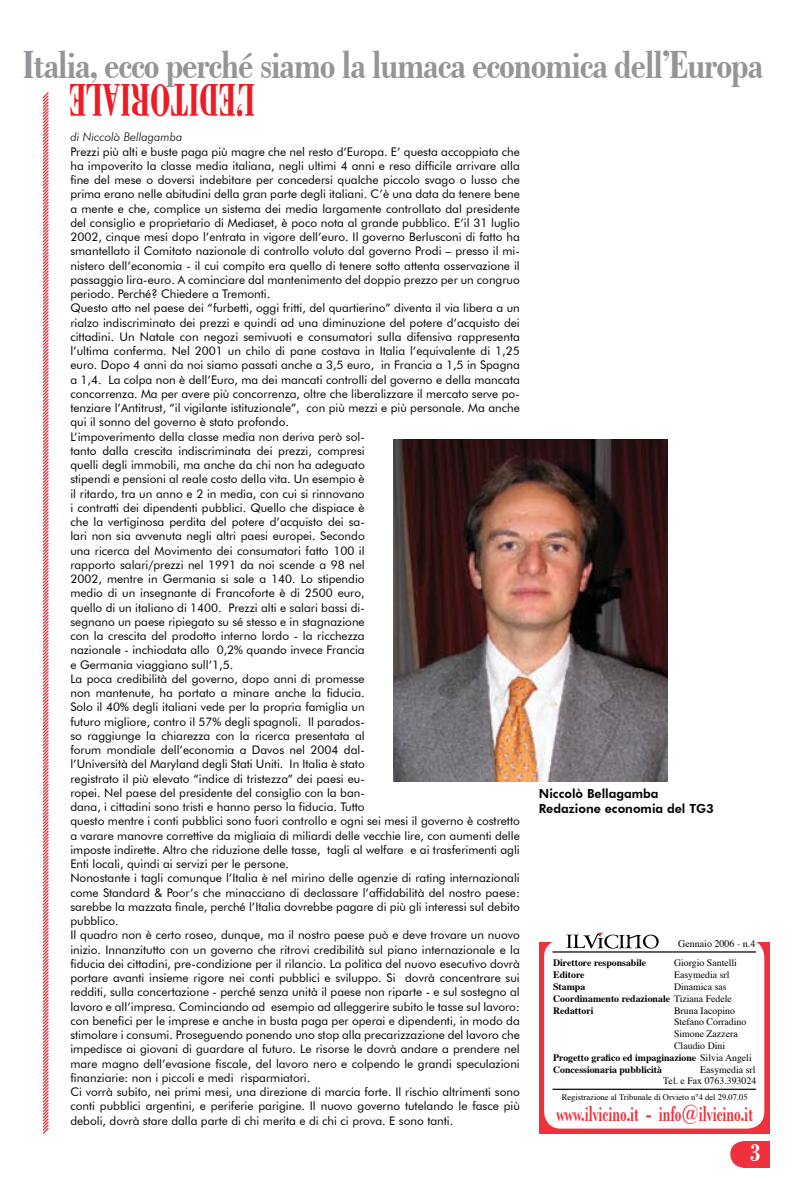
<style>
.page{position:relative;width:812px;height:1180px;background:#fff}
.page>*{position:absolute;margin:0;border:0;box-sizing:border-box;transform-origin:0 0}
.t1{font:700 condensed 48.25px "Bodoni BT";color:#ed1c24;scale:.77 1}
.t2{font:700 condensed 41.25px "Bodoni BT";letter-spacing:-.025em;color:#939598}
.t3{font:700 condensed 26.25px "Bodoni BT";color:#fff}
.t4{font:700 condensed 22.75px "Bodoni BT";color:#ee313c;scale:.77 1}
.t5{font:800 12.5px/15px "Futura BT";color:#000}
.t6{font:11.88px/14.2px "Futura BT";color:#000}
.t7{font:italic 300 11.88px "Futura BT";color:#000}
.t8{font:10px "Times";color:#000}
.t9{font:700 9.88px/11.8px "Times";color:#000}
.t10{font:9.88px/11.8px "Times";color:#000;text-align:right}
.t11{font:8.5px "Times";color:#000}
.s1{font-weight:400}
</style>
<div class="page">
<div style="left:539px;top:943px;width:230px;height:191px;background:#ee313c"></div>
<div style="left:544px;top:940px;width:220px;height:189px;background:#fff;border-radius:17px"></div>
<hr style="left:552px;top:1089px;width:203px;height:1px;background:#000">
<hr style="left:552px;top:951px;width:203px;height:2px;background:#000">
<svg style="left:566px;top:933px;width:92px;height:16px"></svg>
<svg style="left:42px;top:92px;width:7px;height:1042px"></svg>
<img style="left:393px;top:439px;width:275px;height:342px">
<svg style="left:730px;top:1141px;width:13px;height:27px"></svg>
<div style="left:743px;top:1141px;width:26px;height:27px;background:#ee313c"></div>
<h2 class="t2" style="left:22px;top:40px;width:742px">Italia, ecco perché siamo la lumaca economica dell’Europa</h2>
<h1 class="t1" style="left:255px;top:129px;width:243px;rotate:-180deg">L’EDITORIALE</h1>
<p class="t7" style="left:70px;top:130px;width:114px">di Niccolò Bellagamba</p>
<p class="t6" style="left:70px;top:144px;width:451px">Prezzi più alti e buste paga più magre che nel resto d’Europa. E’ questa accoppiata che ha impoverito la classe media italiana, negli ultimi 4 anni e reso difficile arrivare alla fine del mese o doversi indebitare per concedersi qualche piccolo svago o lusso che prima erano nelle abitudini della gran parte degli italiani. C’è una data da tenere bene a mente e che, complice un sistema dei media largamente controllato dal presidente del consiglio e proprietario di Mediaset, è poco nota al grande pubblico. E’il 31 luglio 2002, cinque mesi dopo l’entrata in vigore dell’euro. Il governo Berlusconi di fatto ha smantellato il Comitato nazionale di controllo voluto dal governo Prodi – presso il mi&shy;nistero dell’economia - il cui compito era quello di tenere sotto attenta osservazione il passaggio lira-euro. A cominciare dal mantenimento del doppio prezzo per un congruo periodo. Perché? Chiedere a Tremonti.<br>Questo atto nel paese dei “furbetti, oggi fritti, del quartierino” diventa il via libera a un rialzo indiscriminato dei prezzi e quindi ad una diminuzione del potere d’acquisto dei cittadini. Un Natale con negozi semivuoti e consumatori sulla difensiva rappresenta l’ultima conferma. Nel 2001 un chilo di pane costava in Italia l’equivalente di 1,25 euro. Dopo 4 anni da noi siamo passati anche a 3,5 euro, in Francia a 1,5 in Spagna a 1,4. La colpa non è dell’Euro, ma dei mancati controlli del governo e della mancata concorrenza. Ma per avere più concorrenza, oltre che liberalizzare il mercato serve po&shy;tenziare l’Antitrust, “il vigilante istituzionale”, con più mezzi e più personale. Ma anche qui il sonno del governo è stato profondo.<br>L’impoverimento della classe media non deriva però sol-<br>tanto dalla crescita indiscriminata dei prezzi, compresi<br>quelli degli immobili, ma anche da chi non ha adeguato<br>stipendi e pensioni al reale costo della vita. Un esempio è<br>il ritardo, tra un anno e 2 in media, con cui si rinnovano<br>i contratti dei dipendenti pubblici. Quello che dispiace è<br>che la vertiginosa perdita del potere d’acquisto dei sa-<br>lari non sia avvenuta negli altri paesi europei. Secondo<br>una ricerca del Movimento dei consumatori fatto 100 il<br>rapporto salari/prezzi nel 1991 da noi scende a 98 nel<br>2002, mentre in Germania si sale a 140. Lo stipendio<br>medio di un insegnante di Francoforte è di 2500 euro,<br>quello di un italiano di 1400. Prezzi alti e salari bassi di-<br>segnano un paese ripiegato su sé stesso e in stagnazione<br>con la crescita del prodotto interno lordo - la ricchezza<br>nazionale - inchiodata allo 0,2% quando invece Francia<br>e Germania viaggiano sull’1,5.<br>La poca credibilità del governo, dopo anni di promesse<br>non mantenute, ha portato a minare anche la fiducia.<br>Solo il 40% degli italiani vede per la propria famiglia un<br>futuro migliore, contro il 57% degli spagnoli. Il parados-<br>so raggiunge la chiarezza con la ricerca presentata al<br>forum mondiale dell’economia a Davos nel 2004 dal-<br>l’Università del Maryland degli Stati Uniti. In Italia è stato<br>registrato il più elevato “indice di tristezza” dei paesi eu-<br>ropei. Nel paese del presidente del consiglio con la ban-<br>dana, i cittadini sono tristi e hanno perso la fiducia. Tutto<br>questo mentre i conti pubblici sono fuori controllo e ogni sei mesi il governo è costretto a varare manovre correttive da migliaia di miliardi delle vecchie lire, con aumenti delle imposte indirette. Altro che riduzione delle tasse, tagli al welfare e ai trasferimenti agli Enti locali, quindi ai servizi per le persone.<br>Nonostante i tagli comunque l’Italia è nel mirino delle agenzie di rating internazionali come Standard &amp; Poor’s che minacciano di declassare l’affidabilità del nostro paese: sarebbe la mazzata finale, perché l’Italia dovrebbe pagare di più gli interessi sul debito pubblico.<br>Il quadro non è certo roseo, dunque, ma il nostro paese può e deve trovare un nuovo inizio. Innanzitutto con un governo che ritrovi credibilità sul piano internazionale e la fiducia dei cittadini, pre-condizione per il rilancio. La politica del nuovo esecutivo dovrà portare avanti insieme rigore nei conti pubblici e sviluppo. Si dovrà concentrare sui redditi, sulla concertazione - perché senza unità il paese non riparte - e sul sostegno al lavoro e all’impresa. Cominciando ad esempio ad alleggerire subito le tasse sul lavoro: con benefici per le imprese e anche in busta paga per operai e dipendenti, in modo da stimolare i consumi. Proseguendo ponendo uno stop alla precarizzazione del lavoro che impedisce ai giovani di guardare al futuro. Le risorse le dovrà andare a prendere nel mare magno dell’evasione fiscale, del lavoro nero e colpendo le grandi speculazioni finanziarie: non i piccoli e medi risparmiatori.<br>Ci vorrà subito, nei primi mesi, una direzione di marcia forte. Il rischio altrimenti sono conti pubblici argentini, e periferie parigine. Il nuovo governo tutelando le fasce più deboli, dovrà stare dalla parte di chi merita e di chi ci prova. E sono tanti.</p>
<p class="t5" style="left:539px;top:786px;width:176px">Niccolò Bellagamba<br>Redazione economia del TG3</p>
<p class="t8" style="left:678px;top:934px;width:79px">Gennaio 2006 - n.4</p>
<p class="t9" style="left:553px;top:956px;width:95px">Direttore responsabile</p>
<p class="t10" style="left:674px;top:956px;width:64px">Giorgio Santelli</p>
<p class="t9" style="left:553px;top:968px;width:33px">Editore</p>
<p class="t10" style="left:674px;top:968px;width:57px">Easymedia srl</p>
<p class="t9" style="left:553px;top:980px;width:34px">Stampa</p>
<p class="t9" style="left:553px;top:980px;width:180px;text-indent:121px"><span class="s1">Dinamica sas<br></span>Coordinamento redazionale <span class="s1">Tiziana Fedele<br></span>Redattori</p>
<p class="t10" style="left:674px;top:1004px;width:62px">Bruna Iacopino</p>
<p class="t10" style="left:674px;top:1015px;width:74px">Stefano Corradino</p>
<p class="t10" style="left:674px;top:1027px;width:65px">Simone Zazzera</p>
<p class="t10" style="left:674px;top:1039px;width:53px">Claudio Dini</p>
<p class="t9" style="left:553px;top:1050px;width:200px">Progetto grafico ed impaginazione <span class="s1">Silvia Angeli</span></p>
<p class="t9" style="left:553px;top:1062px;width:110px">Concessionaria pubblicità</p>
<p class="t10" style="left:663px;top:1062px;width:94px">Easymedia srl<br>Tel. e Fax 0763.393024</p>
<p class="t11" style="left:561px;top:1089px;width:187px">Registrazione al Tribunale di Orvieto n°4 del 29.07.05</p>
<h3 class="t4" style="left:556px;top:1100px;width:257px">www.ilvicino.it - info@ilvicino.it</h3>
<h3 class="t3" style="left:750px;top:1137px;width:12px">3</h3>
</div>
